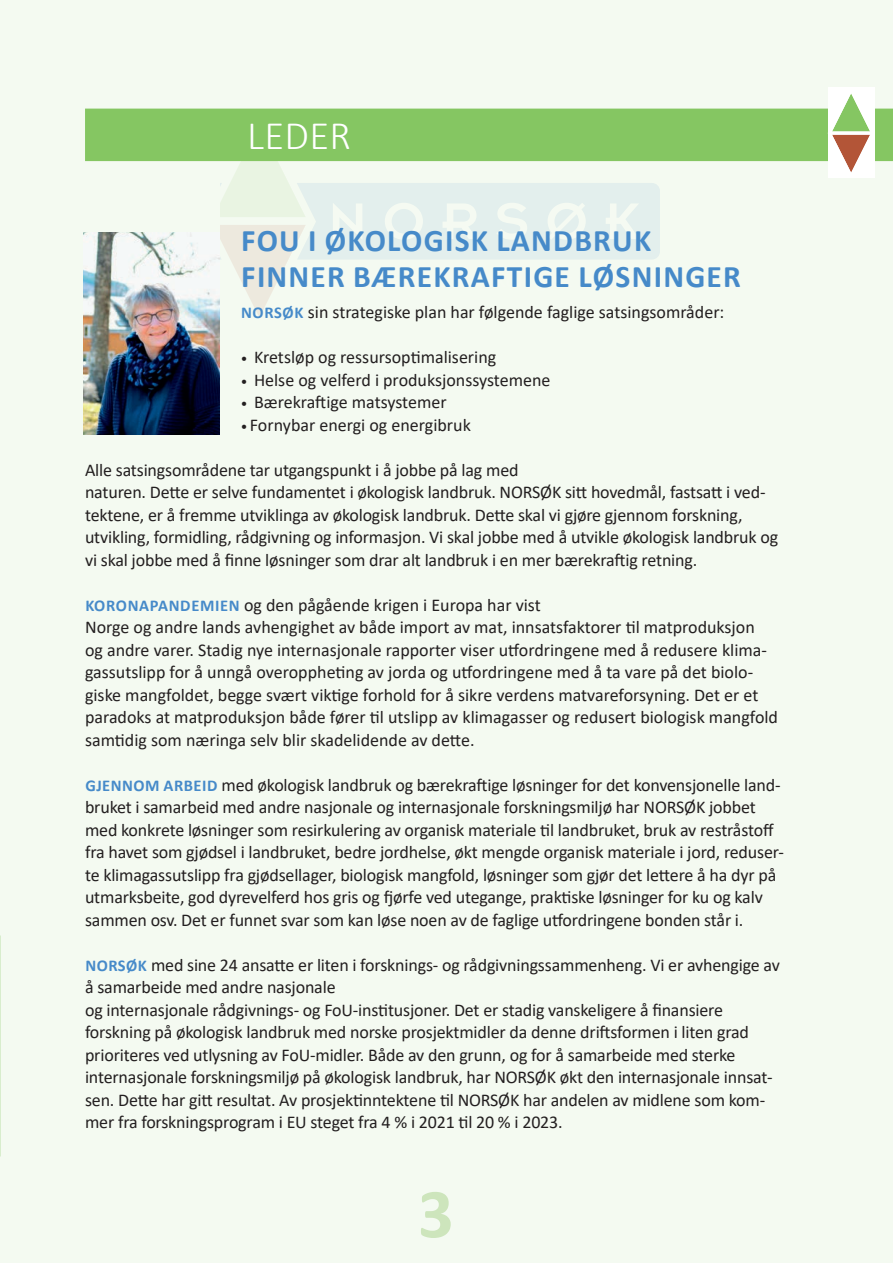
<style>
.page{position:relative;width:893px;height:1263px;background:#f4faf1}
.page>*{position:absolute;margin:0;border:0;box-sizing:border-box;transform-origin:0 0}
.t1{font:700 70.5px "Calibri";color:#cde5bc}
.Tittel_høgre{font:300 40.5px "Calibri";letter-spacing:.01em;color:#fff}
.Undertittel{font:700 31.5px/36px "Calibri";letter-spacing:.04em;color:#468ac9}
.Brødtekst_-_forord{font:18px/22.5px "Calibri";letter-spacing:-.01em;color:#231f20}
.s1{font-weight:700;font-size:16.5px;color:#468ac9}
.s2{font-size:13.5px}
</style>
<div class="page">
<svg style="left:220px;top:161px;width:441px;height:156px"></svg>
<div style="left:85px;top:109px;width:808px;height:52px;background:#85c662"></div>
<img style="left:84px;top:233px;width:135px;height:202px">
<svg style="left:828px;top:88px;width:46px;height:90px"></svg>
<p class="Tittel_høgre" style="left:247px;top:111px;width:106px">LEDER</p>
<p class="Undertittel" style="left:241px;top:223px;width:501px">FOU I ØKOLOGISK LANDBRUK<br>FINNER BÆREKRAFTIGE LØSNINGER</p>
<p class="Brødtekst_-_forord" style="left:241px;top:301px;width:485px"><span class="s1">NORSØK</span> sin strategiske plan har følgende faglige satsingsområder:</p>
<p class="Brødtekst_-_forord" style="left:241px;top:346px;width:257px"><span class="s2">•</span> Kretsløp og ressursoptimalisering</p>
<p class="Brødtekst_-_forord" style="left:241px;top:368px;width:311px"><span class="s2">•</span> Helse og velferd i produksjonssystemene</p>
<p class="Brødtekst_-_forord" style="left:241px;top:391px;width:207px"><span class="s2">•</span> Bærekraftige matsystemer</p>
<p class="Brødtekst_-_forord" style="left:241px;top:413px;width:232px"><span class="s2">•</span> Fornybar energi og energibruk</p>
<p class="Brødtekst_-_forord" style="left:85px;top:458px;width:695px">Alle satsingsområdene tar utgangspunkt i å jobbe på lag med<br>naturen. Dette er selve fundamentet i økologisk landbruk. NORSØK sitt hovedmål, fastsatt i ved&shy;tektene, er å fremme utviklinga av økologisk landbruk. Dette skal vi gjøre gjennom forskning, utvikling, formidling, rådgivning og informasjon. Vi skal jobbe med å utvikle økologisk landbruk og vi skal jobbe med å finne løsninger som drar alt landbruk i en mer bærekraftig retning.</p>
<p class="Brødtekst_-_forord" style="left:85px;top:593px;width:694px"><span class="s1">KORONAPANDEMIEN</span> og den pågående krigen i Europa har vist<br>Norge og andre lands avhengighet av både import av mat, innsatsfaktorer til matproduksjon<br>og andre varer. Stadig nye internasjonale rapporter viser utfordringene med å redusere klima&shy;gassutslipp for å unngå overoppheting av jorda og utfordringene med å ta vare på det biolo&shy;giske mangfoldet, begge svært viktige forhold for å sikre verdens matvareforsyning. Det er et paradoks at matproduksjon både fører til utslipp av klimagasser og redusert biologisk mangfold samtidig som næringa selv blir skadelidende av dette.</p>
<p class="Brødtekst_-_forord" style="left:85px;top:773px;width:700px"><span class="s1">GJENNOM ARBEID</span> med økologisk landbruk og bærekraftige løsninger for det konvensjonelle land&shy;bruket i samarbeid med andre nasjonale og internasjonale forskningsmiljø har NORSØK jobbet med konkrete løsninger som resirkulering av organisk materiale til landbruket, bruk av restråstoff fra havet som gjødsel i landbruket, bedre jordhelse, økt mengde organisk materiale i jord, reduser&shy;te klimagassutslipp fra gjødsellager, biologisk mangfold, løsninger som gjør det lettere å ha dyr på utmarksbeite, god dyrevelferd hos gris og fjørfe ved utegange, praktiske løsninger for ku og kalv sammen osv. Det er funnet svar som kan løse noen av de faglige utfordringene bonden står i.</p>
<p class="Brødtekst_-_forord" style="left:85px;top:953px;width:696px"><span class="s1">NORSØK</span> med sine 24 ansatte er liten i forsknings- og rådgivningssammenheng. Vi er avhengige av å samarbeide med andre nasjonale<br>og internasjonale rådgivnings- og FoU-institusjoner. Det er stadig vanskeligere å finansiere forskning på økologisk landbruk med norske prosjektmidler da denne driftsformen i liten grad prioriteres ved utlysning av FoU-midler. Både av den grunn, og for å samarbeide med sterke internasjonale forskningsmiljø på økologisk landbruk, har NORSØK økt den internasjonale innsat&shy;sen. Dette har gitt resultat. Av prosjektinntektene til NORSØK har andelen av midlene som kom&shy;mer fra forskningsprogram i EU steget fra 4 % i 2021 til 20 % i 2023.</p>
<p class="t1" style="left:418px;top:1164px;width:37px">3</p>
</div>
